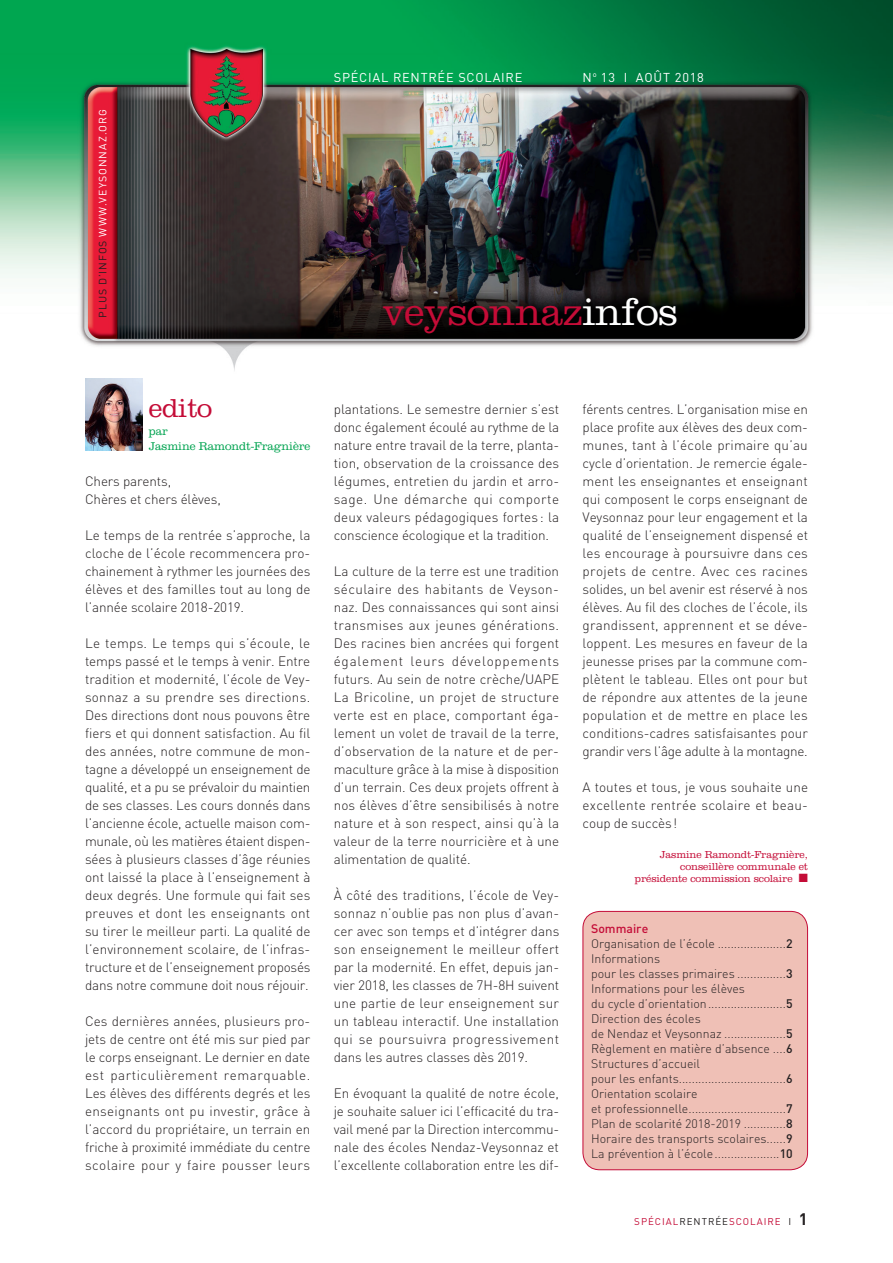
<style>
.page{position:relative;width:893px;height:1263px;background:#fff}
.page>*{position:absolute;margin:0;border:0;box-sizing:border-box;transform-origin:0 0}
.t1{font:300 39.75px "Clarendon";letter-spacing:-.01em;color:#c40c37}
.t2{font:300 27px "Clarendon";letter-spacing:-.01em;color:#c40c37}
.t3{font:300 13.5px/18px "DIN";letter-spacing:-.01em;color:#231f20;text-align:justify}
.t4{font:12.75px "DIN";letter-spacing:.06em;color:#fff}
.t5{font:300 12.3px/15px "DIN";color:#231f20}
.t6{font:300 11.7px/15px "Clarendon";letter-spacing:-.01em;color:#00a350}
.t7{font:300 10.5px/12px "Clarendon";letter-spacing:-.01em;color:#c40c37;text-align:right}
.t8{font:10.5px "DIN";letter-spacing:.09em;color:#fff}
.t9{font:9.75px "DIN";letter-spacing:.1em;color:#c40c37}
.s1{color:#231f20}
.s2{color:#fff}
.s3{font-weight:500;color:#c40c37}
.s4{font-weight:500}
.s5{font-weight:700;font-size:16.5px;color:#231f20}
</style>
<div class="page">
<img style="left:0;top:0;width:893px;height:1171px">
<div style="left:583px;top:911px;width:224px;height:259px;background:#efc0b6;border-radius:17px"></div>
<div style="left:583px;top:911px;width:225px;height:259px;border:1px solid #c40c37;border-radius:17px"></div>
<img style="left:85px;top:378px;width:57px;height:72px">
<p class="t8" style="left:96px;top:318px;width:210px;rotate:-90deg"><span class="s1">PLUS D’INFOS</span> WWW.VEYSONNAZ.ORG</p>
<p class="t4" style="left:334px;top:69px;width:190px">SPÉCIAL RENTRÉE SCOLAIRE</p>
<p class="t4" style="left:583px;top:69px;width:123px">N<sup>o</sup> 13 I AOÛT 2018</p>
<h1 class="t1" style="left:383px;top:288px;width:297px">veysonnaz<span class="s2">infos</span></h1>
<h2 class="t2" style="left:149px;top:393px;width:65px">edito</h2>
<p class="t6" style="left:149px;top:424px;width:163px">par<br>Jasmine Ramondt-Fragnière</p>
<p class="t3" style="left:85px;top:472px;width:137px">Chers parents,<br>Chères et chers élèves,</p>
<p class="t3" style="left:85px;top:526px;width:227px">Le temps de la rentrée s’approche, la cloche de l’école recommencera pro&shy;chainement à rythmer les journées des élèves et des familles tout au long de l’année scolaire 2018-2019.</p>
<p class="t3" style="left:85px;top:634px;width:227px">Le temps. Le temps qui s’écoule, le temps passé et le temps à venir. Entre tradition et modernité, l’école de Vey&shy;sonnaz a su prendre ses directions.<br>Des directions dont nous pouvons être fiers et qui donnent satisfaction. Au fil des années, notre commune de mon&shy;tagne a développé un enseignement de qualité, et a pu se prévaloir du maintien de ses classes. Les cours donnés dans l’ancienne école, actuelle maison com&shy;munale, où les matières étaient dispen&shy;sées à plusieurs classes d’âge réunies ont laissé la place à l’enseignement à deux degrés. Une formule qui fait ses preuves et dont les enseignants ont su tirer le meilleur parti. La qualité de l’environnement scolaire, de l’infras&shy;tructure et de l’enseignement proposés dans notre commune doit nous réjouir.</p>
<p class="t3" style="left:85px;top:1012px;width:227px">Ces dernières années, plusieurs pro&shy;jets de centre ont été mis sur pied par le corps enseignant. Le dernier en date est particulièrement remarquable.<br>Les élèves des différents degrés et les enseignants ont pu investir, grâce à l’accord du propriétaire, un terrain en friche à proximité immédiate du centre scolaire pour y faire pousser leurs</p>
<p class="t3" style="left:334px;top:400px;width:227px">plantations. Le semestre dernier s’est donc également écoulé au rythme de la nature entre travail de la terre, planta&shy;tion, observation de la croissance des légumes, entretien du jardin et arro&shy;sage. Une démarche qui comporte deux valeurs pédagogiques fortes : la conscience écologique et la tradition.</p>
<p class="t3" style="left:334px;top:562px;width:227px">La culture de la terre est une tradition séculaire des habitants de Veyson&shy;naz. Des connaissances qui sont ainsi transmises aux jeunes générations.<br>Des racines bien ancrées qui forgent également leurs développements futurs. Au sein de notre crèche/UAPE La Bricoline, un projet de structure verte est en place, comportant éga&shy;lement un volet de travail de la terre, d’observation de la nature et de per&shy;maculture grâce à la mise à disposition d’un terrain. Ces deux projets offrent à nos élèves d’être sensibilisés à notre nature et à son respect, ainsi qu’à la valeur de la terre nourricière et à une alimentation de qualité.</p>
<p class="t3" style="left:334px;top:886px;width:227px">À côté des traditions, l’école de Vey&shy;sonnaz n’oublie pas non plus d’avan&shy;cer avec son temps et d’intégrer dans son enseignement le meilleur offert par la modernité. En effet, depuis jan&shy;vier 2018, les classes de 7H-8H suivent une partie de leur enseignement sur un tableau interactif. Une installation qui se poursuivra progressivement dans les autres classes dès 2019.</p>
<p class="t3" style="left:334px;top:1084px;width:227px">En évoquant la qualité de notre école, je souhaite saluer ici l’efficacité du tra&shy;vail mené par la Direction intercommu&shy;nale des écoles Nendaz-Veysonnaz et l’excellente collaboration entre les dif-</p>
<p class="t3" style="left:583px;top:400px;width:227px">férents centres. L’organisation mise en place profite aux élèves des deux com&shy;munes, tant à l’école primaire qu’au cycle d’orientation. Je remercie égale&shy;ment les enseignantes et enseignant qui composent le corps enseignant de Veysonnaz pour leur engagement et la qualité de l’enseignement dispensé et les encourage à poursuivre dans ces projets de centre. Avec ces racines solides, un bel avenir est réservé à nos élèves. Au fil des cloches de l’école, ils grandissent, apprennent et se déve&shy;loppent. Les mesures en faveur de la jeunesse prises par la commune com&shy;plètent le tableau. Elles ont pour but de répondre aux attentes de la jeune population et de mettre en place les conditions-cadres satisfaisantes pour grandir vers l’âge adulte à la montagne.</p>
<p class="t3" style="left:583px;top:778px;width:227px">A toutes et tous, je vous souhaite une excellente rentrée scolaire et beau&shy;coup de succès!</p>
<p class="t7" style="left:635px;top:848px;width:175px">Jasmine Ramondt-Fragnière, conseillère communale et présidente commission scolaire ■</p>
<p class="t5" style="left:591px;top:921px;width:203px"><span class="s3">Sommaire<br></span>Organisation de l’école .....................<span class="s4">2<br></span>Informations<br>pour les classes primaires ...............<span class="s4">3<br></span>Informations pour les élèves<br>du cycle d’orientation........................<span class="s4">5<br></span>Direction des écoles<br>de Nendaz et Veysonnaz ...................<span class="s4">5<br></span>Règlement en matière d’absence ....<span class="s4">6<br></span>Structures d’accueil<br>pour les enfants.................................<span class="s4">6<br></span>Orientation scolaire<br>et professionnelle..............................<span class="s4">7<br></span>Plan de scolarité 2018-2019 .............<span class="s4">8<br></span>Horaire des transports scolaires......<span class="s4">9<br></span>La prévention à l’école....................<span class="s4">10</span></p>
<p class="t9" style="left:634px;top:1215px;width:175px">SPÉCIAL<span class="s1">RENTRÉE</span>SCOLAIRE <span class="s1">I</span> <span class="s5">1</span></p>
</div>
